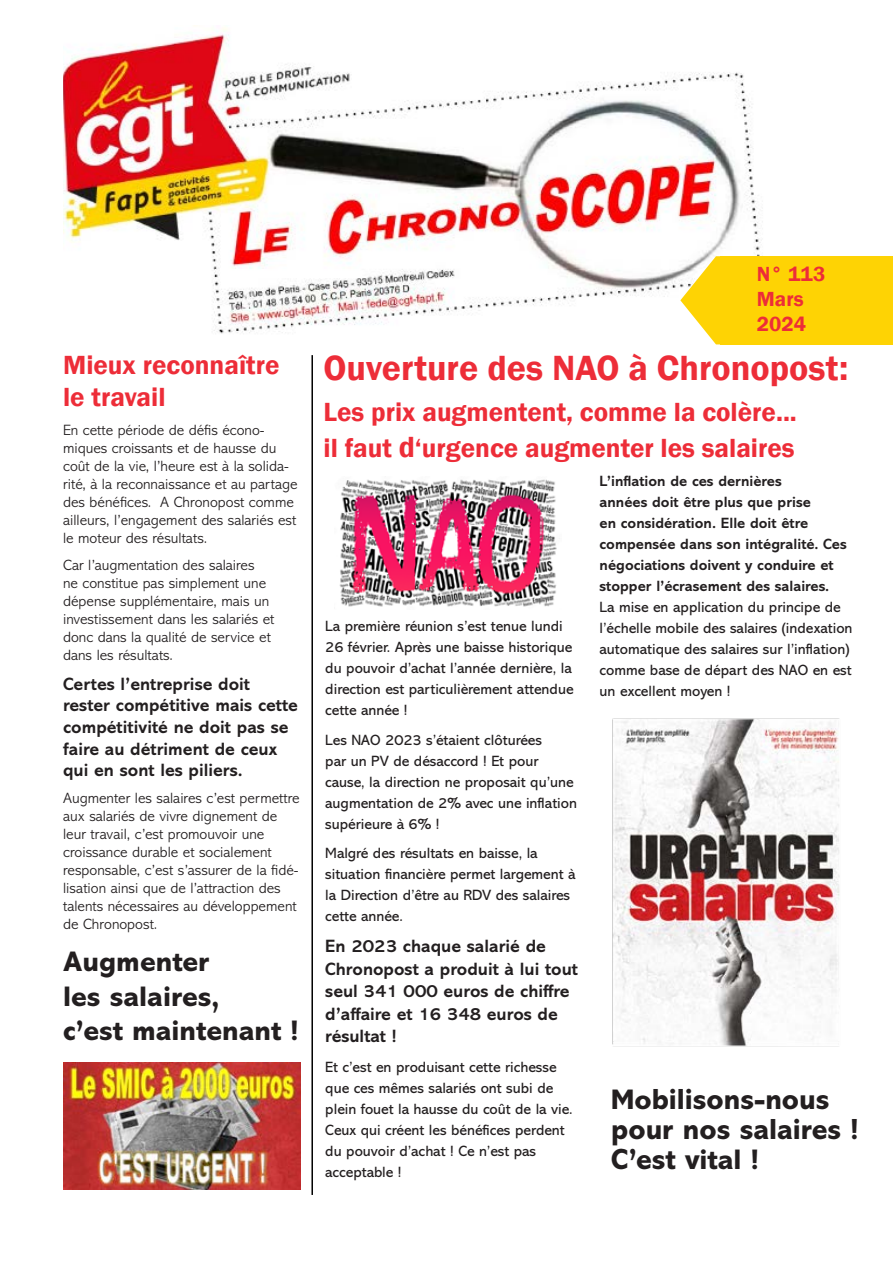
<style>
.page{position:relative;width:893px;height:1263px;background:#fff}
.page>*{position:absolute;margin:0;border:0;box-sizing:border-box;transform-origin:0 0}
.t1{font:600 36px "Franklin Gothic";color:#ed2d38}
.t2{font:800 29.4px/30px "Abadi MT Pro";color:#231f20}
.Texte_edito{font:800 28.5px/34.2px "Abadi MT Pro";color:#231f20}
.titre_EDITO{font:600 27px/32.4px "Franklin Gothic";color:#ed2d38}
.t3{font:600 21px "Franklin Gothic";color:#ed2d38}
.Texte_edito-2{font:700 18px/22.5px "Abadi MT Pro";color:#231f20}
.Texte_edito-3{font:300 15px/18px "Abadi MT Pro";color:#231f20}
.t4{font:15px/21px "Abadi MT Pro";color:#231f20}
.t5{font:700 15px/21px "Abadi MT Pro";color:#231f20}
.s1{font-size:30px}
.s2{font-weight:400}
.s3{font-size:28.5px}
</style>
<div class="page">
<hr style="left:311px;top:355px;width:2px;height:840px;background:#000">
<img style="left:64px;top:28px;width:699px;height:306px">
<div style="left:721px;top:256px;width:172px;height:88px;background:#fed304"></div>
<svg style="left:680px;top:256px;width:41px;height:88px"></svg>
<img style="left:63px;top:1062px;width:238px;height:127px">
<img style="left:339px;top:479px;width:218px;height:128px">
<img style="left:612px;top:718px;width:228px;height:329px">
<p class="titre_EDITO" style="left:63px;top:349px;width:218px">Mieux reconnaître le travail</p>
<p class="Texte_edito-3" style="left:63px;top:421px;width:236px">En cette période de défis écono&shy;miques croissants et de hausse du coût de la vie, l’heure est à la solida&shy;rité, à la reconnaissance et au partage des bénéfices. A Chronopost comme ailleurs, l’engagement des salariés est le moteur des résultats.</p>
<p class="Texte_edito-3" style="left:63px;top:556px;width:213px">Car l’augmentation des salaires<br>ne constitue pas simplement une dépense supplémentaire, mais un investissement dans les salariés et donc dans la qualité de service et dans les résultats.</p>
<p class="Texte_edito-2" style="left:63px;top:673px;width:236px;line-height:21.6px">Certes l’entreprise doit rester compétitive mais cette compétitivité ne doit pas se faire au détriment de ceux qui en sont les piliers.</p>
<p class="Texte_edito-3" style="left:63px;top:789px;width:238px">Augmenter les salaires c’est permettre aux salariés de vivre dignement de leur travail, c’est promouvoir une croissance durable et socialement responsable, c’est s’assurer de la fidé&shy;lisation ainsi que de l’attraction des talents nécessaires au développement de Chronopost.</p>
<p class="Texte_edito" style="left:63px;top:945px;width:237px">Augmenter<br>les salaires,<br>c’est maintenant !</p>
<p class="t3" style="left:757px;top:261px;width:70px">N° 113</p>
<p class="t3" style="left:757px;top:286px;width:48px">Mars</p>
<p class="t3" style="left:757px;top:311px;width:51px">2024</p>
<p class="t1" style="left:324px;top:346px;width:526px">Ouverture des NAO à Chronopost:</p>
<p class="titre_EDITO" style="left:324px;top:396px;width:475px">Les prix augmentent, comme la colère...</p>
<p class="titre_EDITO" style="left:324px;top:432px;width:473px">il faut <span class="s1">d</span>‘urgence augmenter les salaires</p>
<p class="t4" style="left:325px;top:616px;width:250px">La première réunion s’est tenue lundi 26 février. Après une baisse historique du pouvoir d’achat l’année dernière, la direction est particulièrement attendue cette année !</p>
<p class="t4" style="left:325px;top:729px;width:253px">Les NAO 2023 s’étaient clôturées<br>par un PV de désaccord ! Et pour cause, la direction ne proposait qu’une augmentation de 2% avec une inflation supérieure à 6% !</p>
<p class="t4" style="left:325px;top:843px;width:252px">Malgré des résultats en baisse, la situation financière permet largement à la Direction d’être au RDV des salaires cette année.</p>
<p class="Texte_edito-2" style="left:325px;top:935px;width:254px">En 2023 chaque salarié de<br>Chronopost a produit à lui tout seul 341 000 euros de chiffre d’affaire et 16 348 euros de résultat !</p>
<p class="t4" style="left:325px;top:1056px;width:249px">Et c’est en produisant cette richesse que ces mêmes salariés ont subi de plein fouet la hausse du coût de la vie.<br>Ceux qui créent les bénéfices perdent du pouvoir d’achat ! Ce n’est pas acceptable !</p>
<p class="t5" style="left:600px;top:470px;width:255px">L’inflation de ces dernières<br>années doit être plus que prise<br>en considération. Elle doit être compensée dans son intégralité. Ces négociations doivent y conduire et stopper l’écrasement des salaires.<br><span class="s2">La mise en application du principe de l’échelle mobile des salaires (indexation automatique des salaires sur l’inflation) comme base de départ des NAO en est un excellent moyen !</span></p>
<p class="t2" style="left:611px;top:1085px;width:249px"><span class="s3">Mo</span>bilisons-nous pour nos salaires !<br>C’est v<span class="s3">ital !</span></p>
</div>
